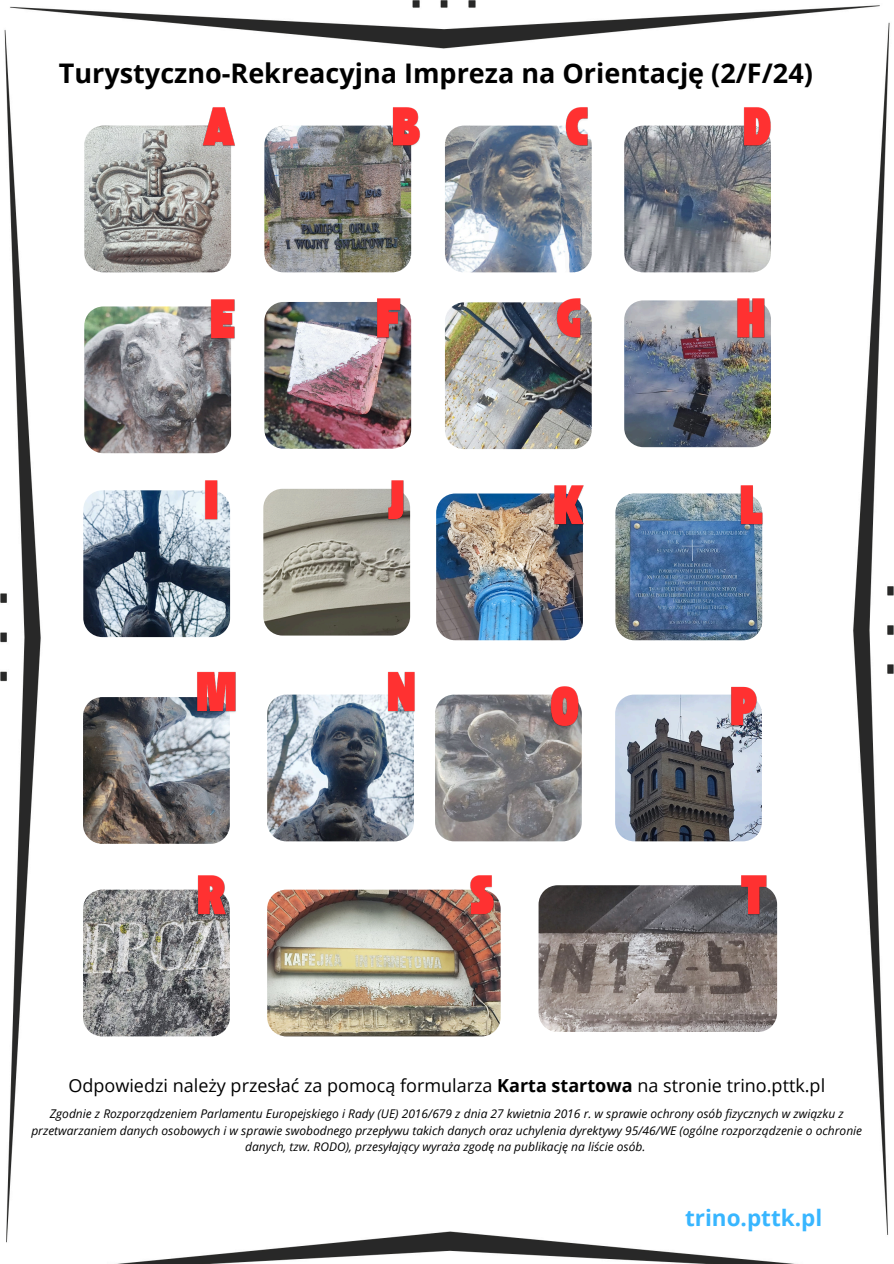
<style>
.page{position:relative;width:894px;height:1264px;background:#fff}
.page>*{position:absolute;margin:0;border:0;box-sizing:border-box;transform-origin:0 0}
.t1{font:700 27px "Open Sans";color:#000}
.t2{font:700 22.5px "Open Sans";color:#38b6ff}
.t3{font:18px "Open Sans";color:#000}
.t4{font:italic 12px/16.5px "Open Sans";color:#000;text-align:center}
.s1{font-weight:700}
</style>
<div class="page">
<img style="left:0;top:0;width:893px;height:1263px">
<img style="left:84px;top:126px;width:147px;height:146px">
<img style="left:264px;top:126px;width:147px;height:146px">
<img style="left:445px;top:126px;width:146px;height:146px">
<img style="left:624px;top:126px;width:146px;height:146px">
<img style="left:84px;top:306px;width:147px;height:147px">
<img style="left:445px;top:302px;width:146px;height:147px">
<img style="left:624px;top:300px;width:146px;height:147px">
<img style="left:263px;top:489px;width:147px;height:146px">
<img style="left:436px;top:493px;width:146px;height:147px">
<img style="left:615px;top:493px;width:147px;height:147px">
<img style="left:83px;top:490px;width:147px;height:147px">
<img style="left:83px;top:697px;width:147px;height:146px">
<img style="left:267px;top:694px;width:147px;height:147px">
<img style="left:435px;top:694px;width:146px;height:147px">
<img style="left:615px;top:694px;width:146px;height:147px">
<img style="left:83px;top:889px;width:147px;height:147px">
<img style="left:267px;top:889px;width:233px;height:147px">
<img style="left:538px;top:885px;width:238px;height:146px">
<img style="left:264px;top:302px;width:147px;height:146px">
<img style="left:199px;top:103px;width:42px;height:57px">
<img style="left:389px;top:103px;width:37px;height:57px">
<img style="left:562px;top:103px;width:32px;height:57px">
<img style="left:740px;top:103px;width:37px;height:57px">
<img style="left:207px;top:295px;width:34px;height:57px">
<img style="left:553px;top:295px;width:34px;height:56px">
<img style="left:733px;top:295px;width:37px;height:56px">
<img style="left:384px;top:477px;width:26px;height:57px">
<img style="left:550px;top:481px;width:40px;height:57px">
<img style="left:737px;top:481px;width:32px;height:57px">
<img style="left:201px;top:477px;width:23px;height:57px">
<img style="left:194px;top:669px;width:49px;height:56px">
<img style="left:384px;top:669px;width:37px;height:56px">
<img style="left:547px;top:683px;width:38px;height:56px">
<img style="left:727px;top:683px;width:35px;height:56px">
<img style="left:194px;top:872px;width:37px;height:56px">
<img style="left:466px;top:872px;width:34px;height:56px">
<img style="left:737px;top:872px;width:36px;height:56px">
<img style="left:373px;top:295px;width:34px;height:56px">
<p class="t1" style="left:59px;top:54px;width:755px">Turystyczno-Rekreacyjna Impreza na Orientację (2/F/24)</p>
<p class="t3" style="left:68px;top:1072px;width:758px">Odpowiedzi należy przesłać za pomocą formularza <span class="s1">Karta startowa</span> na stronie trino.pttk.pl</p>
<h3 class="t4" style="left:31px;top:1105px;width:832px">Zgodnie z Rozporządzeniem Parlamentu Europejskiego i Rady (UE) 2016/679 z dnia 27 kwietnia 2016 r. w sprawie ochrony osób fizycznych w związku z przetwarzaniem danych osobowych i w sprawie swobodnego przepływu takich danych oraz uchylenia dyrektywy 95/46/WE (ogólne rozporządzenie o ochronie danych, tzw. RODO), przesyłający wyraża zgodę na publikację na liście osób.</h3>
<p class="t2" style="left:684px;top:1201px;width:139px">trino.pttk.pl</p>
</div>
